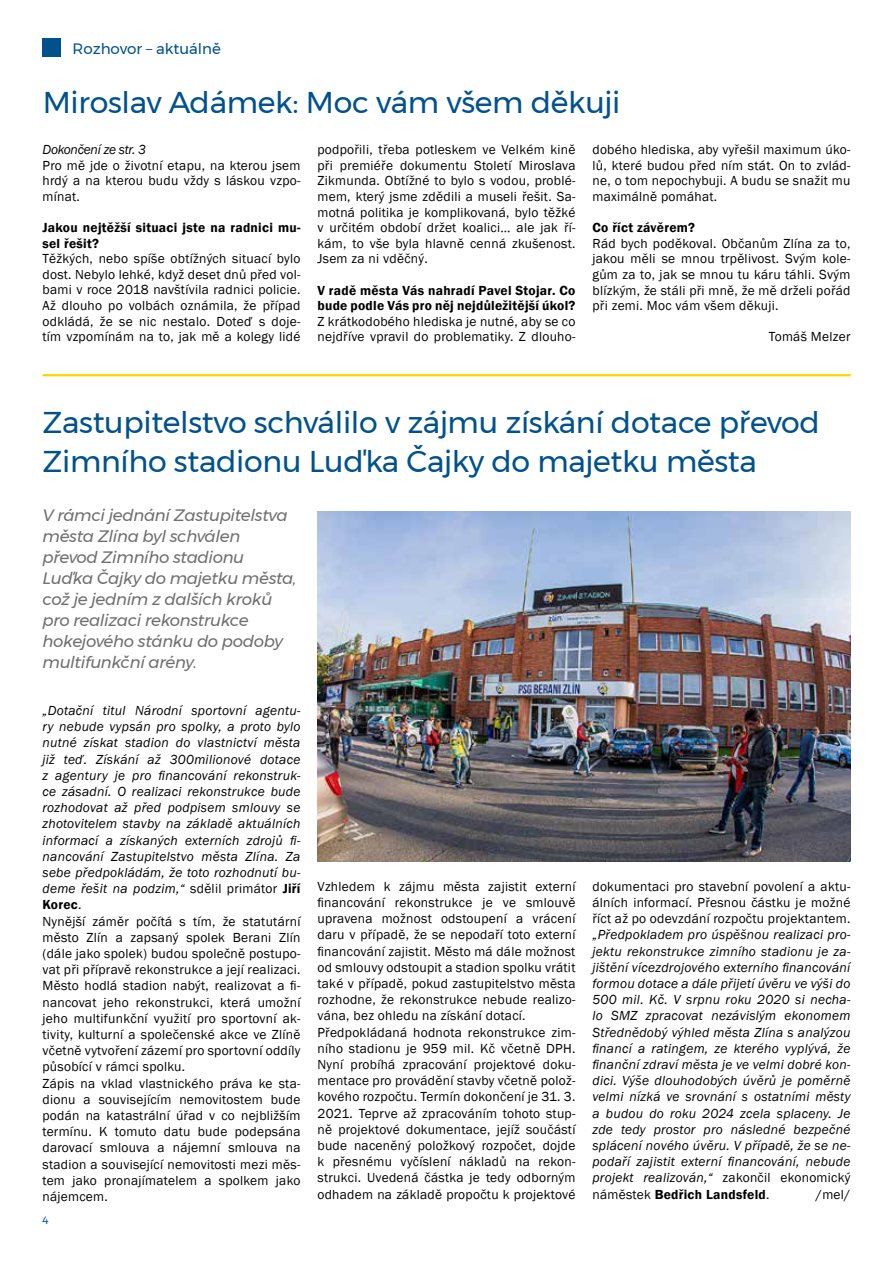
<style>
.page{position:relative;width:893px;height:1263px;background:#fff}
.page>*{position:absolute;margin:0;border:0;box-sizing:border-box;transform-origin:0 0}
.t1{font:30px/39px "Montserrat";letter-spacing:-.01em;color:#00518c}
.t2{font:italic 16.5px/21px "Montserrat";letter-spacing:-.02em;color:#706f6f}
.t3{font:15px "Montserrat";color:#00518c}
.t4{font:13.5px/16.2px "Franklin Gothic";letter-spacing:.02em;color:#000;text-align:justify}
.t5{font:italic 13.5px/16.2px "Franklin Gothic";letter-spacing:.02em;color:#000;text-align:justify}
.t6{font:13.5px/15.6px "MMZ text Book Bold";letter-spacing:.02em;color:#000}
.t7{font:italic 13.5px "Franklin Gothic";letter-spacing:-.02em;color:#000}
.t8{font:10.5px "Montserrat";color:#00518c}
.s1{font-style:normal}
.s2{font-family:"MMZ text Book Bold";font-style:normal}
.s3{font-family:"Franklin Gothic"}
</style>
<div class="page">
<svg style="left:43px;top:38px;width:18px;height:19px"></svg>
<hr style="left:43px;top:374px;width:808px;height:2px;background:#ffd500">
<img style="left:317px;top:511px;width:533px;height:350px">
<p class="t3" style="left:73px;top:37px;width:150px">Rozhovor – aktuálně</p>
<h1 class="t1" style="left:43px;top:83px;width:579px">Miroslav Adámek: Moc vám všem děkuji</h1>
<p class="t7" style="left:43px;top:141px;width:105px">Dokončení ze str. 3</p>
<p class="t4" style="left:43px;top:158px;width:259px;line-height:15.6px">Pro mě jde o životní etapu, na kterou jsem hrdý a na kterou budu vždy s láskou vzpo&shy;mínat.</p>
<p class="t6" style="left:43px;top:220px;width:259px">Jakou nejtěžší situaci jste na radnici mu&shy;sel řešit?</p>
<p class="t4" style="left:43px;top:251px;width:259px;line-height:15.6px">Těžkých, nebo spíše obtížných situací bylo dost. Nebylo lehké, když deset dnů před vol&shy;bami v roce 2018 navštívila radnici policie.<br>Až dlouho po volbách oznámila, že případ odkládá, že se nic nestalo. Doteď s doje&shy;tím vzpomínám na to, jak mě a kolegy lidé</p>
<p class="t4" style="left:317px;top:142px;width:259px;line-height:15.6px">podpořili, třeba potleskem ve Velkém kině při premiéře dokumentu Století Miroslava Zikmunda. Obtížné to bylo s vodou, problé&shy;mem, který jsme zdědili a museli řešit. Sa&shy;motná politika je komplikovaná, bylo těžké v určitém období držet koalici… ale jak ří&shy;kám, to vše byla hlavně cenná zkušenost.<br>Jsem za ni vděčný.</p>
<p class="t6" style="left:317px;top:282px;width:259px">V radě města Vás nahradí Pavel Stojar. Co bude podle Vás pro něj nejdůležitější úkol?</p>
<p class="t4" style="left:317px;top:314px;width:259px;line-height:15.6px">Z krátkodobého hlediska je nutné, aby se co nejdříve vpravil do problematiky. Z dlouho-</p>
<p class="t4" style="left:592px;top:142px;width:259px;line-height:15.6px">dobého hlediska, aby vyřešil maximum úko&shy;lů, které budou před ním stát. On to zvlád&shy;ne, o tom nepochybuji. A budu se snažit mu maximálně pomáhat.</p>
<p class="t6" style="left:592px;top:220px;width:104px">Co říct závěrem?</p>
<p class="t4" style="left:592px;top:236px;width:259px;line-height:15.6px">Rád bych poděkoval. Občanům Zlína za to, jakou měli se mnou trpělivost. Svým kole&shy;gům za to, jak se mnou tu káru táhli. Svým blízkým, že stáli při mně, že mě drželi pořád při zemi. Moc vám všem děkuji.</p>
<p class="t4" style="left:769px;top:329px;width:83px">Tomáš Melzer</p>
<h1 class="t1" style="left:43px;top:403px;width:779px">Zastupitelstvo schválilo v zájmu získání dotace převod<br>Zimního stadionu Luďka Čajky do majetku města</h1>
<p class="t2" style="left:43px;top:504px;width:255px">V rámci jednání Zastupitelstva města Zlína byl schválen převod Zimního stadionu<br>Luďka Čajky do majetku města, což je jedním z dalších kroků pro realizaci rekonstrukce hokejového stánku do podoby multifunkční arény.</p>
<p class="t5" style="left:43px;top:703px;width:259px">„Dotační titul Národní sportovní agentu&shy;ry nebude vypsán pro spolky, a proto bylo nutné získat stadion do vlastnictví města již teď. Získání až 300milionové dotace z agentury je pro financování rekonstruk&shy;ce zásadní. O realizaci rekonstrukce bude rozhodovat až před podpisem smlouvy se zhotovitelem stavby na základě aktuálních informací a získaných externích zdrojů fi&shy;nancování Zastupitelstvo města Zlína. Za sebe předpokládám, že toto rozhodnutí bu&shy;deme řešit na podzim,“ <span class="s1">sdělil primátor</span> <span class="s2">Jiří</span></p>
<p class="t6" style="left:43px;top:897px;width:40px">Korec<span class="s3">.</span></p>
<p class="t4" style="left:43px;top:913px;width:259px;text-align:left">Nynější záměr počítá s tím, že statutární město Zlín a zapsaný spolek Berani Zlín (dále jako spolek) budou společně postupo&shy;vat při přípravě rekonstrukce a její realizaci.<br>Město hodlá stadion nabýt, realizovat a fi&shy;nancovat jeho rekonstrukci, která umožní jeho multifunkční využití pro sportovní ak&shy;tivity, kulturní a společenské akce ve Zlíně včetně vytvoření zázemí pro sportovní oddíly působící v rámci spolku.<br>Zápis na vklad vlastnického práva ke sta&shy;dionu a souvisejícím nemovitostem bude podán na katastrální úřad v co nejbližším termínu. K tomuto datu bude podepsána darovací smlouva a nájemní smlouva na stadion a související nemovitosti mezi měs&shy;tem jako pronajímatelem a spolkem jako nájemcem.</p>
<p class="t4" style="left:317px;top:878px;width:259px;text-align:left">Vzhledem k zájmu města zajistit externí financování rekonstrukce je ve smlouvě upravena možnost odstoupení a vrácení daru v případě, že se nepodaří toto externí financování zajistit. Město má dále možnost od smlouvy odstoupit a stadion spolku vrátit také v případě, pokud zastupitelstvo města rozhodne, že rekonstrukce nebude realizo&shy;vána, bez ohledu na získání dotací.<br>Předpokládaná hodnota rekonstrukce zim&shy;ního stadionu je 959 mil. Kč včetně DPH.<br>Nyní probíhá zpracování projektové doku&shy;mentace pro provádění stavby včetně polož&shy;kového rozpočtu. Termín dokončení je 31. 3.<br>2021. Teprve až zpracováním tohoto stup&shy;ně projektové dokumentace, jejíž součástí bude naceněný položkový rozpočet, dojde k přesnému vyčíslení nákladů na rekon&shy;strukci. Uvedená částka je tedy odborným odhadem na základě propočtu k projektové</p>
<p class="t4" style="left:592px;top:878px;width:259px">dokumentaci pro stavební povolení a aktu&shy;álních informací. Přesnou částku je možné říct až po odevzdání rozpočtu projektantem.</p>
<p class="t5" style="left:592px;top:927px;width:259px">„Předpokladem pro úspěšnou realizaci pro&shy;jektu rekonstrukce zimního stadionu je za&shy;jištění vícezdrojového externího financování formou dotace a dále přijetí úvěru ve výši do 500 mil. Kč. V srpnu roku 2020 si necha&shy;lo SMZ zpracovat nezávislým ekonomem Střednědobý výhled města Zlína s analýzou financí a ratingem, ze kterého vyplývá, že finanční zdraví města je ve velmi dobré kon&shy;dici. Výše dlouhodobých úvěrů je poměrně velmi nízká ve srovnání s ostatními městy a budou do roku 2024 zcela splaceny. Je zde tedy prostor pro následné bezpečné splácení nového úvěru. V případě, že se ne&shy;podaří zajistit externí financování, nebude projekt realizován,“ <span class="s1">zakončil ekonomický</span></p>
<p class="t6" style="left:592px;top:1186px;width:178px"><span class="s3">náměstek</span> Bedřich Landsfeld<span class="s3">.</span></p>
<p class="t4" style="left:816px;top:1186px;width:36px">/mel/</p>
<p class="t8" style="left:43px;top:1212px;width:8px">4</p>
</div>
